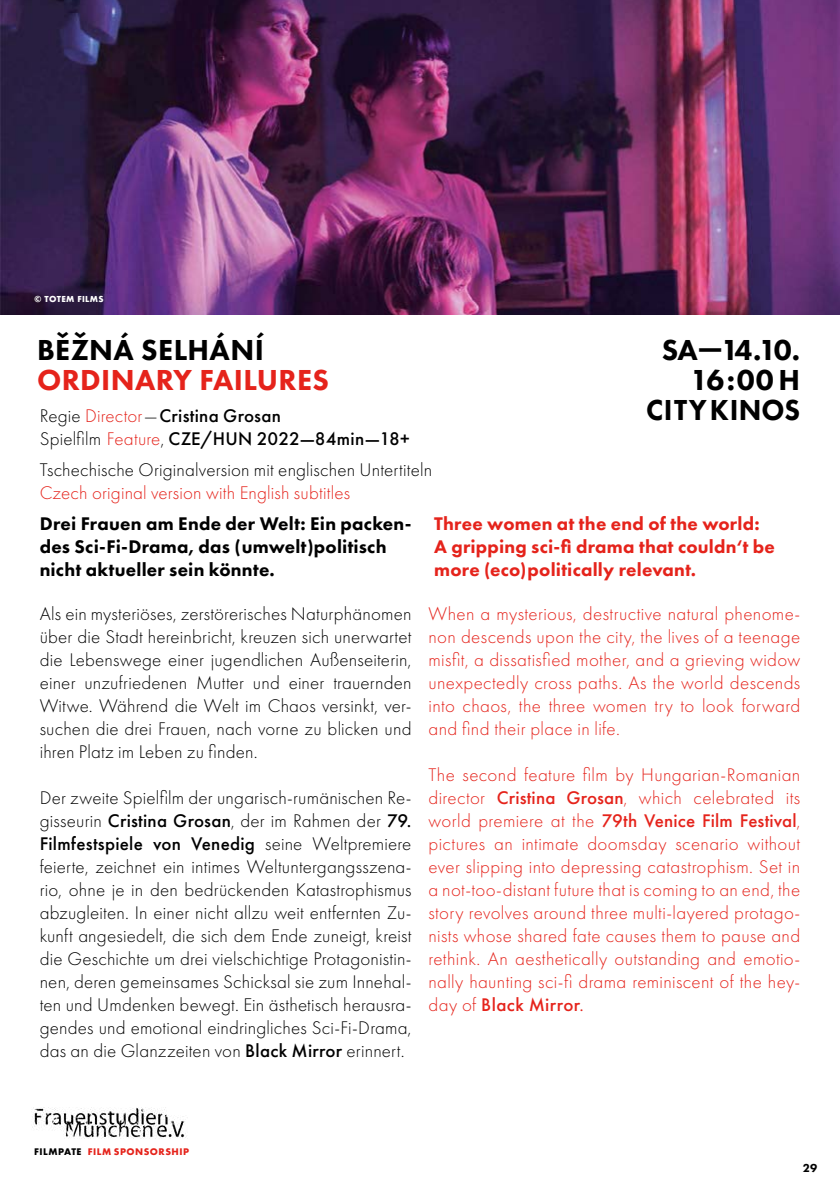
<style>
.page{position:relative;width:840px;height:1191px;background:#fff}
.page>*{position:absolute;margin:0;border:0;box-sizing:border-box;transform-origin:0 0}
.t1{font:800 30px/30px "Futura PT";letter-spacing:.015em;color:#000;text-align:right}
.t2{font:800 30px "Futura PT";letter-spacing:.01em;color:#e5231b}
.t3{font:800 30px "Futura PT";letter-spacing:.015em;color:#000;scale:.95 1}
.t4{font:300 19px/23px "Futura PT";letter-spacing:.01em;color:#000;text-align:justify}
.t5{font:300 19px/23px "Futura PT";letter-spacing:.02em;color:#e5231b;text-align:justify}
.t6{font:800 19px/23px "Futura PT";letter-spacing:.01em;color:#000}
.t7{font:800 19px/23px "Futura PT";letter-spacing:.01em;color:#e5231b}
.t8{font:500 19px "Futura PT";letter-spacing:.015em;color:#000}
.t9{font:800 12px "Futura PT";color:#000}
.t10{font:700 10px "Futura PT";letter-spacing:.05em;color:#e5231b}
.t11{font:700 8px "Futura";letter-spacing:.04em;color:#fff}
.s1{font-weight:300}
.s2{font-weight:300;color:#e5231b}
.s3{font-weight:500}
.s4{font-weight:400}
.s5{color:#000}
</style>
<div class="page">
<img style="left:0;top:0;width:839px;height:315px">
<img style="left:32px;top:1107px;width:155px;height:32px">
<p class="t11" style="left:34px;top:293px;width:71px">© TOTEM FILMS</p>
<h1 class="t1" style="left:37px;top:335px;width:228px">BĚŽNÁ SELHÁNÍ</h1>
<h1 class="t2" style="left:37px;top:361px;width:293px">ORDINARY FAILURES</h1>
<h1 class="t1" style="left:661px;top:335px;width:140px">SA—14.10.<br>16:00 H</h1>
<p class="t8" style="left:40px;top:404px;width:242px"><span class="s1">Regie</span> <span class="s2">Director</span><span class="s1">—</span>Cristina Grosan</p>
<h1 class="t3" style="left:645px;top:391px;width:163px">CITY KINOS</h1>
<p class="t8" style="left:40px;top:427px;width:371px"><span class="s1">Spielfilm</span> <span class="s2">Feature</span><span class="s1">,</span> CZE/HUN 2022—84min—18+</p>
<p class="t4" style="left:40px;top:459px;width:393px">Tschechische Originalversion mit englischen Untertiteln</p>
<p class="t5" style="left:40px;top:482px;width:312px">Czech original version with English subtitles</p>
<p class="t6" style="left:40px;top:512px;width:373px">Drei Frauen am Ende der Welt: Ein packen&shy;des Sci-Fi-Drama, das (umwelt)politisch nicht aktueller sein könnte.</p>
<p class="t4" style="left:40px;top:602px;width:373px">Als ein mysteriöses, zerstörerisches Naturphänomen über die Stadt hereinbricht, kreuzen sich unerwartet die Lebenswege einer jugendlichen Außenseiterin, einer unzufriedenen Mutter und einer trauernden Witwe. Während die Welt im Chaos versinkt, ver&shy;suchen die drei Frauen, nach vorne zu blicken und ihren Platz im Leben zu finden.</p>
<p class="t4" style="left:40px;top:786px;width:373px">Der zweite Spielfilm der ungarisch-rumänischen Re&shy;gisseurin <span class="s3">Cristina Grosan</span>, der im Rahmen der <span class="s3">79.<br>Filmfestspiele von Venedig</span> seine Weltpremiere feierte, zeichnet ein intimes Weltuntergangsszena&shy;rio, ohne je in den bedrückenden Katastrophismus abzugleiten. In einer nicht allzu weit entfernten Zu&shy;kunft angesiedelt, die sich dem Ende zuneigt, kreist die Geschichte um drei vielschichtige Protagonistin&shy;nen, deren gemeinsames Schicksal sie zum Innehal&shy;ten und Umdenken bewegt. Ein ästhetisch herausra&shy;gendes und emotional eindringliches Sci-Fi-Drama, das an die Glanzzeiten von <span class="s3">Black Mirror</span> erinnert.</p>
<p class="t7" style="left:434px;top:512px;width:342px">Three women at the end of the world:<br>A gripping sci-fi drama that couldn‘t be more (eco)politically relevant.</p>
<p class="t5" style="left:428px;top:602px;width:373px">When a mysterious, destructive natural phenome&shy;non descends upon the city, the lives of a teenage misfit, a dissatisfied mother, and a grieving widow unexpectedly cross paths. As the world descends into chaos, the three women try to look forward and find their place in life.</p>
<p class="t5" style="left:428px;top:763px;width:373px">The second feature film by Hungarian-Romanian director <span class="s3">Cristina Grosan</span>, which celebrated its world premiere at the <span class="s3">79th Venice Film Festival</span>, pictures an intimate doomsday scenario without ever slipping into depressing catastrophism. Set in a not-too-distant future that is coming to an end, the story revolves around three multi-layered protago&shy;nists whose shared fate causes them to pause and rethink. An aesthetically outstanding and emotio&shy;nally haunting sci-fi drama reminiscent of the hey&shy;day of <span class="s3">Black Mirror</span><span class="s4">.</span></p>
<p class="t10" style="left:34px;top:1145px;width:156px"><span class="s5">FILMPATE</span> FILM SPONSORSHIP</p>
<p class="t9" style="left:802px;top:1160px;width:16px">29</p>
</div>
